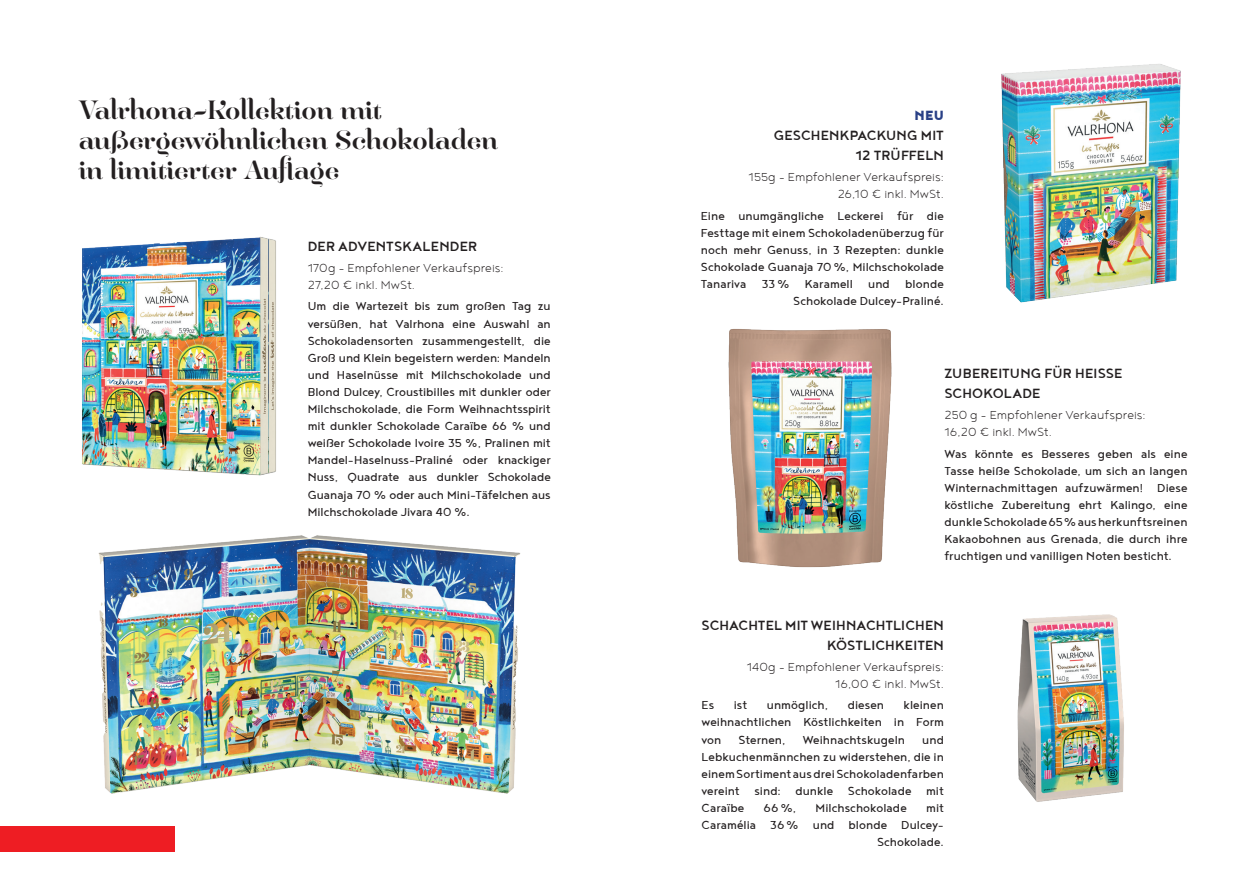
<style>
.page{position:relative;width:1259px;height:893px;background:#fff}
.page>*{position:absolute;margin:0;border:0;box-sizing:border-box;transform-origin:0 0}
.t1{font:22.5px/30px "Hera Big";color:#231f20}
.t2{font:500 16.5px/19.8px "Noyh Geometric";letter-spacing:.005em;color:#231f20;text-align:right}
.t3{font:900 16.5px "Noyh Geometric";color:#294086}
.t4{font:14.25px/17.1px "Noyh Geometric";letter-spacing:.005em;color:#231f20;text-align:justify}
.t5{font:300 14.25px/17.1px "Noyh Geometric";letter-spacing:.005em;color:#231f20}
</style>
<div class="page">
<div style="left:0;top:826px;width:174px;height:26px;background:#ee1d23"></div>
<img style="left:82px;top:237px;width:194px;height:228px">
<img style="left:728px;top:329px;width:164px;height:239px">
<img style="left:1001px;top:64px;width:180px;height:239px">
<img style="left:1017px;top:614px;width:107px;height:188px">
<img style="left:85px;top:439px;width:436px;height:413px">
<h1 class="t1" style="left:79px;top:95px;width:420px">Valrhona-Kollektion mit außergewöhnlichen Schokoladen in limitierter Auflage</h1>
<p class="t2" style="left:308px;top:235px;width:171px">DER ADVENTSKALENDER</p>
<p class="t5" style="left:308px;top:259px;width:197px">170g - Empfohlener Verkaufspreis:<br>27,20 € inkl. MwSt.</p>
<p class="t4" style="left:308px;top:297px;width:245px">Um die Wartezeit bis zum großen Tag zu versüßen, hat Valrhona eine Auswahl an Schokoladensorten zusammengestellt, die Groß und Klein begeistern werden: Mandeln und Haselnüsse mit Milchschokolade und Blond Dulcey, Croustibilles mit dunkler oder Milchschokolade, die Form Weihnachtsspirit mit dunkler Schokolade Caraïbe 66 % und weißer Schokolade Ivoire 35 %, Pralinen mit Mandel-Haselnuss-Praliné oder knackiger Nuss, Quadrate aus dunkler Schokolade Guanaja 70 % oder auch Mini-Täfelchen aus Milchschokolade Jivara 40 %.</p>
<p class="t3" style="left:914px;top:106px;width:31px">NEU</p>
<p class="t2" style="left:774px;top:125px;width:171px">GESCHENKPACKUNG MIT<br>12 TRÜFFELN</p>
<p class="t5" style="left:748px;top:168px;width:197px;text-align:right">155g - Empfohlener Verkaufspreis:<br>26,10 € inkl. MwSt.</p>
<p class="t4" style="left:701px;top:207px;width:245px;text-align:right">Eine unumgängliche Leckerei für die Festtage mit einem Schokoladenüberzug für noch mehr Genuss, in 3 Rezepten: dunkle Schokolade Guanaja 70%, Milchschokolade Tanariva 33% Karamell und blonde Schokolade Dulcey-Praliné.</p>
<p class="t2" style="left:944px;top:363px;width:180px;text-align:left">ZUBEREITUNG FÜR HEISSE<br>SCHOKOLADE</p>
<p class="t5" style="left:944px;top:406px;width:203px">250 g - Empfohlener Verkaufspreis:<br>16,20 € inkl. MwSt.</p>
<p class="t4" style="left:944px;top:445px;width:245px">Was könnte es Besseres geben als eine Tasse heiße Schokolade, um sich an langen Winternachmittagen aufzuwärmen! Diese köstliche Zubereitung ehrt Kalingo, eine dunkle Schokolade 65 % aus herkunftsreinen Kakaobohnen aus Grenada, die durch ihre fruchtigen und vanilligen Noten besticht.</p>
<p class="t2" style="left:701px;top:614px;width:244px">SCHACHTEL MIT WEIHNACHTLICHEN<br>KÖSTLICHKEITEN</p>
<p class="t5" style="left:747px;top:658px;width:199px;text-align:right">140g - Empfohlener Verkaufspreis:<br>16,00 € inkl. MwSt.</p>
<p class="t4" style="left:701px;top:696px;width:14px">Es</p>
<p class="t4" style="left:734px;top:696px;width:15px">ist</p>
<p class="t4" style="left:767px;top:696px;width:63px">unmöglich,</p>
<p class="t4" style="left:847px;top:696px;width:38px">diesen</p>
<p class="t4" style="left:701px;top:696px;width:244px;text-indent:202px">kleinen weihnachtlichen Köstlichkeiten in Form von Sternen, Weihnachtskugeln und Lebkuchenmännchen zu widerstehen, die in einem Sortiment aus drei Schokoladenfarben vereint sind: dunkle Schokolade mit Caraïbe</p>
<p class="t4" style="left:763px;top:799px;width:34px">66 %,</p>
<p class="t4" style="left:815px;top:799px;width:93px">Milchschokolade</p>
<p class="t4" style="left:701px;top:799px;width:244px;text-align:right">mit<br>Caramélia 36% und blonde Dulcey-<br>Schokolade.</p>
</div>
